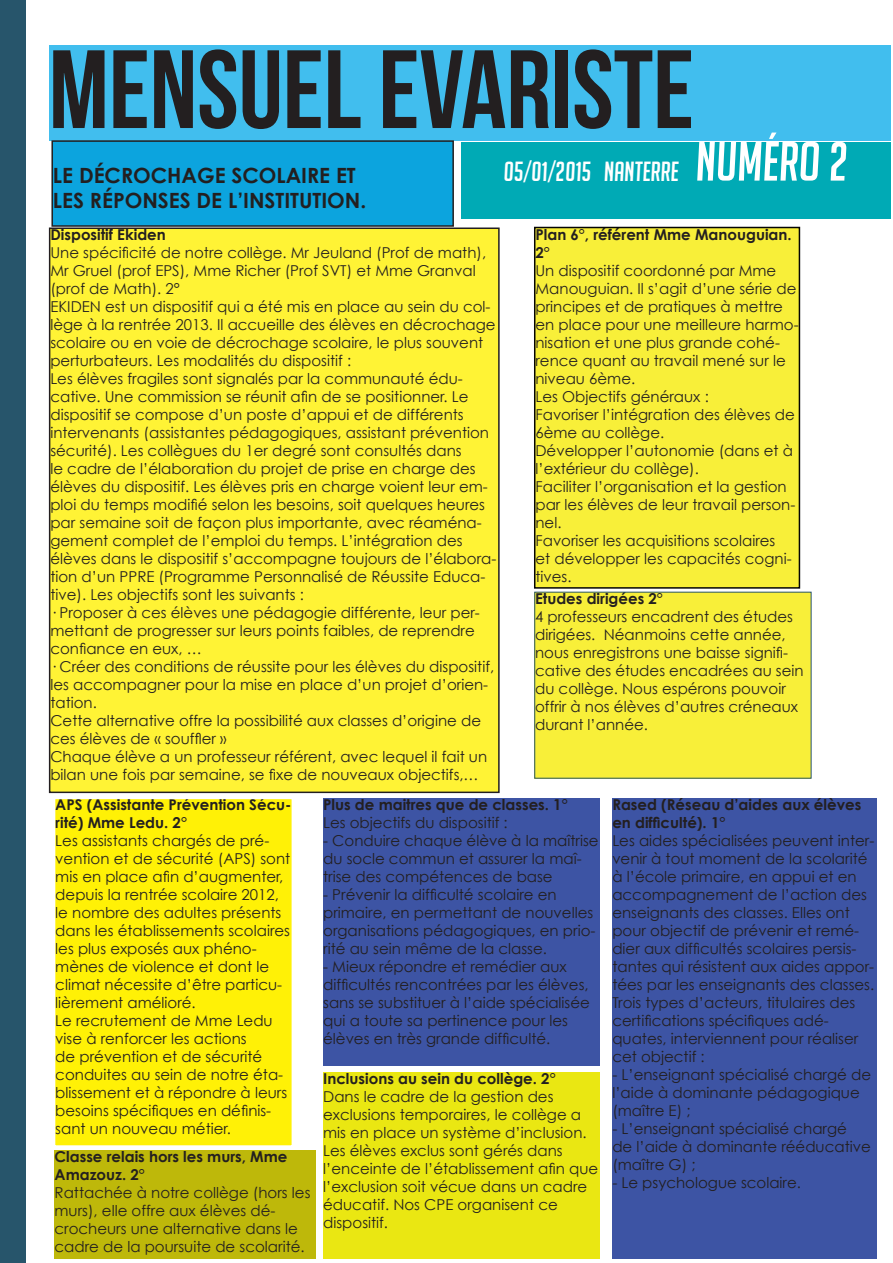
<style>
.page{position:relative;width:893px;height:1263px;background:#fff}
.page>*{position:absolute;margin:0;border:0;box-sizing:border-box;transform-origin:0 0}
.t1{font:111px "Bebas Neue";color:#231f20}
.t2{font:italic 27px "Big Noodle Titling";color:#fff}
.t3{font:700 21px "Century Gothic";color:#231f20}
.t4{font:15px/18px "Century Gothic";color:#231f20}
.t5{font:700 15px/18px "Century Gothic";color:#231f20}
.s1{font-size:54px}
</style>
<div class="page">
<div style="left:323px;top:1073px;width:277px;height:186px;background:#eae712"></div>
<svg style="left:404px;top:140px;width:487px;height:933px"></svg>
<div style="left:49px;top:45px;width:842px;height:95px;background:#41beee"></div>
<div style="left:0;top:0;width:26px;height:1263px;background:#27556b"></div>
<div style="left:50px;top:228px;width:449px;height:564px;background:#fff335"></div>
<div style="left:49px;top:227px;width:451px;height:566px;border:2px solid #231f20"></div>
<div style="left:52px;top:141px;width:401px;height:85px;background:#0ca4de"></div>
<div style="left:51px;top:140px;width:403px;height:87px;border:2px solid #231f20"></div>
<div style="left:323px;top:798px;width:277px;height:268px;background:#3d54a4"></div>
<div style="left:612px;top:798px;width:265px;height:461px;background:#3d54a4"></div>
<div style="left:55px;top:798px;width:237px;height:348px;background:#fff106"></div>
<div style="left:54px;top:798px;width:239px;height:349px;border:2px solid #fff"></div>
<div style="left:55px;top:1150px;width:261px;height:109px;background:#beb80a"></div>
<div style="left:535px;top:227px;width:264px;height:361px;background:#f8ef39"></div>
<div style="left:534px;top:227px;width:266px;height:362px;border:2px solid #050504"></div>
<div style="left:535px;top:592px;width:276px;height:186px;background:#f8ef39"></div>
<div style="left:461px;top:142px;width:430px;height:76px;background:#00aab5"></div>
<h1 class="t1" style="left:49px;top:29px;width:647px">MENSUEL EVARISTE</h1>
<h3 class="t3" style="left:53px;top:162px;width:193px">Le décrochage scol</h3>
<h3 class="t3" style="left:286px;top:162px;width:61px">aire et</h3>
<h3 class="t3" style="left:53px;top:187px;width:11px">les</h3>
<h3 class="t3" style="left:90px;top:187px;width:80px">réponses</h3>
<h3 class="t3" style="left:197px;top:187px;width:171px">de l’institution.</h3>
<p class="t5" style="left:50px;top:225px;width:117px">Dispositif Ekiden</p>
<p class="t4" style="left:50px;top:244px;width:448px">Une spécificité de notre collège. Mr Jeuland (Prof de math), Mr Gruel (prof EPS), Mme Richer (Prof SVT) et Mme Granval (prof de Math). 2°<br>EKIDEN est un dispositif qui a été mis en place au sein du col&shy;lège à la rentrée 2013. Il accueille des élèves en décrochage scolaire ou en voie de décrochage scolaire, le plus souvent perturbateurs. Les modalités du dispositif :<br>Les élèves fragiles sont signalés par la communauté édu&shy;cative. Une commission se réunit afin de se positionner. Le dispositif se compose d’un poste d’appui et de différents intervenants (assistantes pédagogiques, assistant prévention sécurité). Les collègues du 1er degré sont consultés dans<br>le cadre de l’élaboration du projet de prise en charge des élèves du dispositif. Les élèves pris en charge voient leur em&shy;ploi du temps modifié selon les besoins, soit quelques heures par semaine soit de façon plus importante, avec réaména&shy;gement complet de l’emploi du temps. L’intégration des élèves dans le dispositif s’accompagne toujours de l’élabora&shy;tion d’un PPRE (Programme Personnalisé de Réussite Educa&shy;tive). Les objectifs sont les suivants :<br>· Proposer à ces élèves une pédagogie différente, leur per&shy;mettant de progresser sur leurs points faibles, de reprendre confiance en eux, …<br>· Créer des conditions de réussite pour les élèves du dispositif, les accompagner pour la mise en place d’un projet d’orien&shy;tation.<br>Cette alternative offre la possibilité aux classes d’origine de ces élèves de « souffler »<br>Chaque élève a un professeur référent, avec lequel il fait un bilan une fois par semaine, se fixe de nouveaux objectifs,…</p>
<h2 class="t2" style="left:504px;top:156px;width:346px">05/01/2015 NANTERRE <span class="s1">NUMÉRO 2</span></h2>
<p class="t5" style="left:535px;top:225px;width:258px">Plan 6°, référent Mme Manouguian.<br>2°</p>
<p class="t4" style="left:535px;top:261px;width:265px">Un dispositif coordonné par Mme<br>Manouguian. Il s’agit d’une série de principes et de pratiques à mettre en place pour une meilleure harmo&shy;nisation et une plus grande cohé&shy;rence quant au travail mené sur le niveau 6ème.<br>Les Objectifs généraux :<br>Favoriser l’intégration des élèves de<br>6ème au collège.<br>Développer l’autonomie (dans et à l’extérieur du collège).<br>Faciliter l’organisation et la gestion par les élèves de leur travail person&shy;nel.<br>Favoriser les acquisitions scolaires<br>et développer les capacités cogni&shy;tives.</p>
<p class="t5" style="left:535px;top:589px;width:129px">Etudes dirigées 2°</p>
<p class="t4" style="left:535px;top:607px;width:270px">4 professeurs encadrent des études dirigées. Néanmoins cette année, nous enregistrons une baisse signifi&shy;cative des études encadrées au sein du collège. Nous espérons pouvoir offrir à nos élèves d’autres créneaux durant l’année.</p>
<p class="t5" style="left:55px;top:796px;width:238px">APS (Assistante Prévention Sécu&shy;rité) Mme Ledu. 2°</p>
<p class="t4" style="left:55px;top:832px;width:237px">Les assistants chargés de pré&shy;vention et de sécurité (APS) sont mis en place afin d’augmenter, depuis la rentrée scolaire 2012, le nombre des adultes présents dans les établissements scolaires les plus exposés aux phéno&shy;mènes de violence et dont le climat nécessite d’être particu&shy;lièrement amélioré.<br>Le recrutement de Mme Ledu vise à renforcer les actions<br>de prévention et de sécurité conduites au sein de notre éta&shy;blissement et à répondre à leurs besoins spécifiques en définis&shy;sant un nouveau métier.</p>
<p class="t5" style="left:55px;top:1147px;width:234px">Classe relais hors les murs, Mme<br>Amazouz. 2°</p>
<p class="t4" style="left:55px;top:1183px;width:257px">Rattachée à notre collège (hors les murs), elle offre aux élèves dé&shy;crocheurs une alternative dans le cadre de la poursuite de scolarité.</p>
<p class="t5" style="left:323px;top:795px;width:246px">Plus de maitres que de classes. 1°</p>
<p class="t4" style="left:323px;top:813px;width:186px">Les objectifs du dispositif :</p>
<p class="t4" style="left:323px;top:831px;width:277px">- Conduire chaque élève à la maîtrise du socle commun et assurer la maî&shy;trise des compétences de base</p>
<p class="t4" style="left:323px;top:885px;width:274px">- Prévenir la difficulté scolaire en primaire, en permettant de nouvelles organisations pédagogiques, en prio&shy;rité au sein même de la classe.</p>
<p class="t4" style="left:323px;top:957px;width:268px">- Mieux répondre et remédier aux difficultés rencontrées par les élèves, sans se substituer à l’aide spécialisée qui a toute sa pertinence pour les élèves en très grande difficulté.</p>
<p class="t5" style="left:323px;top:1069px;width:234px">Inclusions au sein du collège. 2°</p>
<p class="t4" style="left:323px;top:1087px;width:277px">Dans le cadre de la gestion des exclusions temporaires, le collège a mis en place un système d’inclusion.<br>Les élèves exclus sont gérés dans l’enceinte de l’établissement afin que l’exclusion soit vécue dans un cadre éducatif. Nos CPE organisent ce dispositif.</p>
<p class="t5" style="left:612px;top:795px;width:250px">Rased (Réseau d’aides aux élèves en difficulté). 1°</p>
<p class="t4" style="left:612px;top:831px;width:263px">Les aides spécialisées peuvent inter&shy;venir à tout moment de la scolarité à l’école primaire, en appui et en accompagnement de l’action des enseignants des classes. Elles ont pour objectif de prévenir et remé&shy;dier aux difficultés scolaires persis&shy;tantes qui résistent aux aides appor&shy;tées par les enseignants des classes.<br>Trois types d’acteurs, titulaires des certifications spécifiques adé&shy;quates, interviennent pour réaliser cet objectif :</p>
<p class="t4" style="left:612px;top:1065px;width:260px">- L’enseignant spécialisé chargé de l’aide à dominante pédagogique (maître E) ;</p>
<p class="t4" style="left:612px;top:1119px;width:260px">- L’enseignant spécialisé chargé<br>de l’aide à dominante rééducative (maître G) ;</p>
<p class="t4" style="left:612px;top:1173px;width:190px">- Le psychologue scolaire.</p>
</div>
